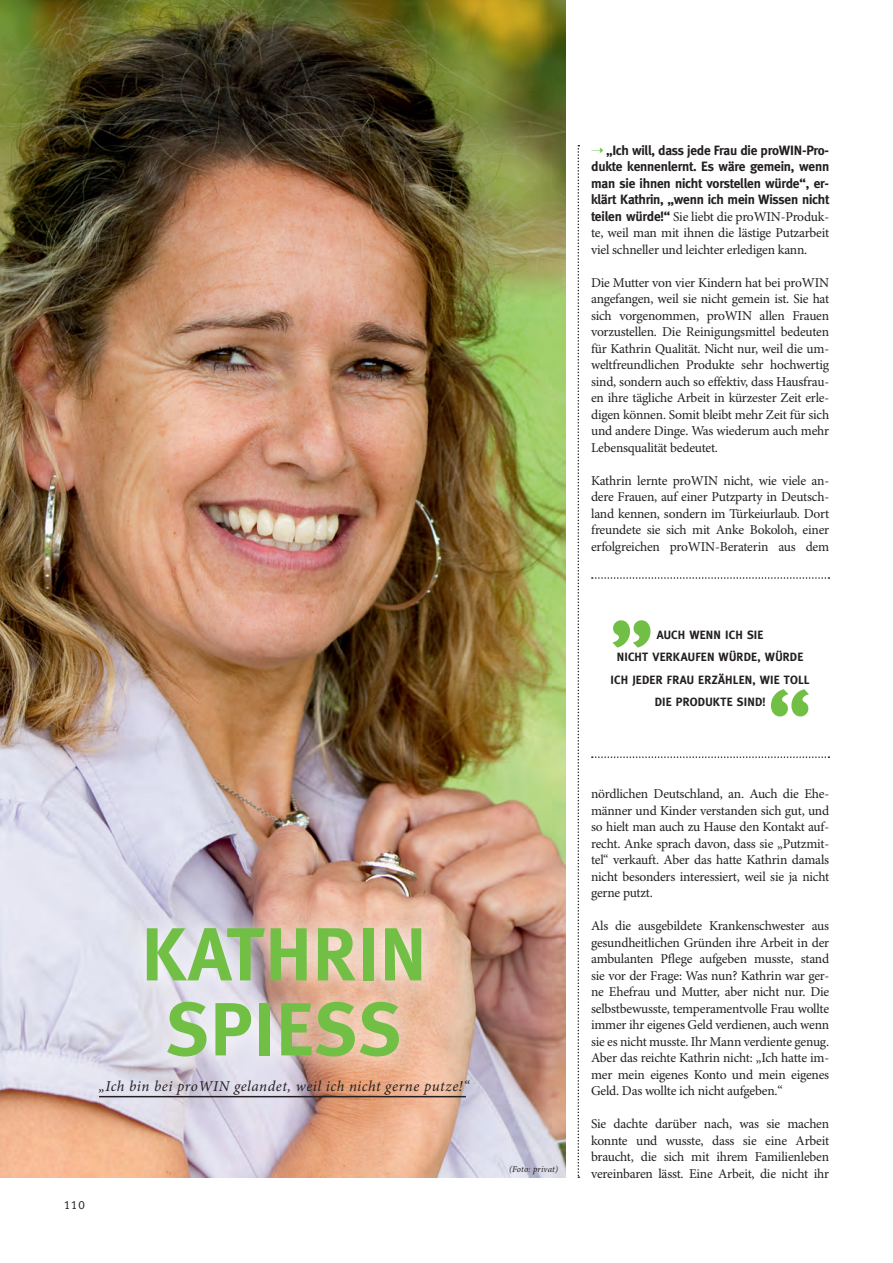
<style>
.page{position:relative;width:893px;height:1263px;background:#fff}
.page>*{position:absolute;margin:0;border:0;box-sizing:border-box;transform-origin:0 0}
.t1{font:700 75px "Meta";letter-spacing:.015em;color:#71bf44}
.t2{font:italic 15px "Minion Pro";letter-spacing:.035em;color:#231f20}
.t3{font:13.5px/16.5px "Minion Pro";letter-spacing:-.015em;color:#231f20;text-align:justify}
.t4{font:700 13.5px/16.5px "Meta";letter-spacing:-.015em;color:#231f20;text-align:justify}
.t5{font:700 12px "Meta";letter-spacing:.015em;color:#231f20}
.t6{font:12px "Meta Caps";color:#231f20}
.t7{font:italic 9px "Minion Pro";letter-spacing:.01em;color:#231f20}
.s1{color:#71bf44}
.s2{font-family:"Minion Pro";font-weight:400}
</style>
<div class="page">
<img style="left:0;top:0;width:566px;height:1178px">
<div style="left:124px;top:905px;width:320px;height:174px;background:#fff;opacity:.75"></div>
<hr style="left:99px;top:1096px;width:367px;height:1px;background:#231f20">
<svg style="left:578px;top:145px;width:1px;height:1033px"></svg>
<svg style="left:592px;top:577px;width:237px;height:2px"></svg>
<svg style="left:592px;top:756px;width:237px;height:2px"></svg>
<svg style="left:612px;top:620px;width:38px;height:27px"></svg>
<svg style="left:771px;top:689px;width:38px;height:27px"></svg>
<p class="t1" style="left:142px;top:911px;width:286px">KATHRIN</p>
<p class="t1" style="left:166px;top:986px;width:237px">SPIESS</p>
<p class="t2" style="left:99px;top:1077px;width:372px">„Ich bin bei proWIN gelandet, weil ich nicht gerne putze!“</p>
<p class="t6" style="left:64px;top:1197px;width:23px">110</p>
<p class="t7" style="left:509px;top:1163px;width:50px">(Foto: privat)</p>
<p class="t4" style="left:591px;top:142px;width:240px"><span class="s1">➝</span> „Ich will, dass jede Frau die proWIN-Pro&shy;dukte kennenlernt. Es wäre gemein, wenn man sie ihnen nicht vorstellen würde“, er&shy;klärt Kathrin, „wenn ich mein Wissen nicht teilen würde!“ <span class="s2">Sie liebt die proWIN-Produk&shy;te, weil man mit ihnen die lästige Putzarbeit viel schneller und leichter erledigen kann.</span></p>
<p class="t3" style="left:591px;top:275px;width:240px">Die Mutter von vier Kindern hat bei proWIN angefangen, weil sie nicht gemein ist. Sie hat sich vorgenommen, proWIN allen Frauen vorzustellen. Die Reinigungsmittel bedeuten für Kathrin Qualität. Nicht nur, weil die um&shy;weltfreundlichen Produkte sehr hochwertig sind, sondern auch so effektiv, dass Hausfrau&shy;en ihre tägliche Arbeit in kürzester Zeit erle&shy;digen können. Somit bleibt mehr Zeit für sich und andere Dinge. Was wiederum auch mehr Lebensqualität bedeutet.</p>
<p class="t3" style="left:591px;top:473px;width:240px">Kathrin lernte proWIN nicht, wie viele an&shy;dere Frauen, auf einer Putzparty in Deutsch&shy;land kennen, sondern im Türkeiurlaub. Dort freundete sie sich mit Anke Bokoloh, einer erfolgreichen proWIN-Beraterin aus dem</p>
<p class="t5" style="left:657px;top:627px;width:108px">AUCH WENN ICH SIE</p>
<p class="t5" style="left:617px;top:650px;width:188px">NICHT VERKAUFEN WÜRDE, WÜRDE</p>
<p class="t5" style="left:611px;top:672px;width:201px">ICH JEDER FRAU ERZÄHLEN, WIE TOLL</p>
<p class="t5" style="left:655px;top:695px;width:112px">DIE PRODUKTE SIND!</p>
<p class="t3" style="left:591px;top:786px;width:240px">nördlichen Deutschland, an. Auch die Ehe&shy;männer und Kinder verstanden sich gut, und so hielt man auch zu Hause den Kontakt auf&shy;recht. Anke sprach davon, dass sie „Putzmit&shy;tel“ verkauft. Aber das hatte Kathrin damals nicht besonders interessiert, weil sie ja nicht gerne putzt.</p>
<p class="t3" style="left:591px;top:918px;width:240px">Als die ausgebildete Krankenschwester aus gesundheitlichen Gründen ihre Arbeit in der ambulanten Pflege aufgeben musste, stand sie vor der Frage: Was nun? Kathrin war ger&shy;ne Ehefrau und Mutter, aber nicht nur. Die selbstbewusste, temperamentvolle Frau wollte immer ihr eigenes Geld verdienen, auch wenn sie es nicht musste. Ihr Mann verdiente genug.<br>Aber das reichte Kathrin nicht: „Ich hatte im&shy;mer mein eigenes Konto und mein eigenes Geld. Das wollte ich nicht aufgeben.“</p>
<p class="t3" style="left:591px;top:1116px;width:240px">Sie dachte darüber nach, was sie machen konnte und wusste, dass sie eine Arbeit braucht, die sich mit ihrem Familienleben vereinbaren lässt. Eine Arbeit, die nicht ihr</p>
</div>
